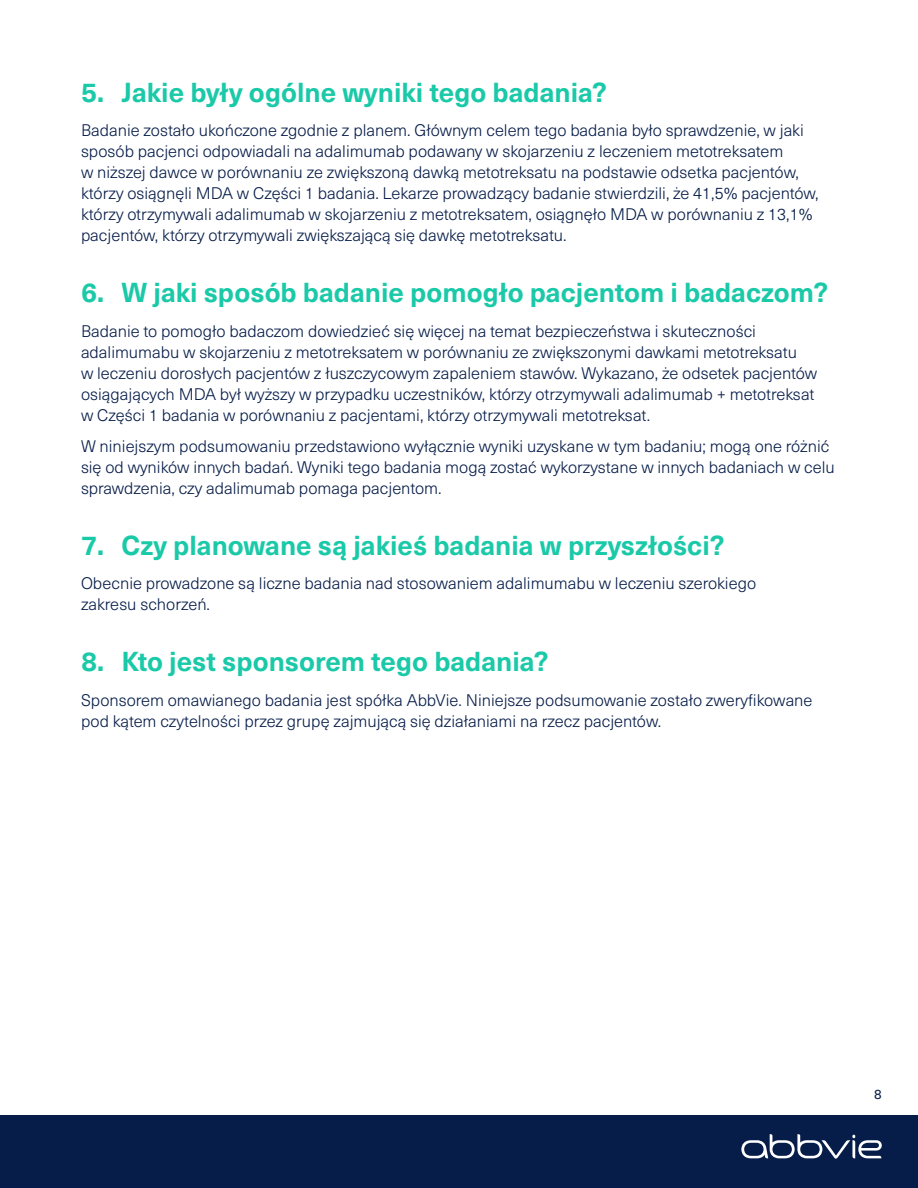
<style>
.page{position:relative;width:918px;height:1188px;background:#fff}
.page>*{position:absolute;margin:0;border:0;box-sizing:border-box;transform-origin:0 0}
.t1{font:700 27px "Neue Haas Unica Pro";color:#1ac9a8}
.t2{font:300 16.5px/21px "Neue Haas Unica Pro";color:#071d49}
.t3{font:13.5px "Neue Haas Unica Pro";color:#071d49}
</style>
<div class="page">
<div style="left:0;top:1115px;width:918px;height:73px;background:#071d49"></div>
<svg style="left:741px;top:1134px;width:141px;height:25px"></svg>
<h1 class="t1" style="left:81px;top:76px;width:527px">5. Jakie były ogólne wyniki tego badania?</h1>
<p class="t2" style="left:81px;top:120px;width:739px">Badanie zostało ukończone zgodnie z planem. Głównym celem tego badania było sprawdzenie, w jaki sposób pacjenci odpowiadali na adalimumab podawany w skojarzeniu z leczeniem metotreksatem<br>w niższej dawce w porównaniu ze zwiększoną dawką metotreksatu na podstawie odsetka pacjentów, którzy osiągnęli MDA w Części 1 badania. Lekarze prowadzący badanie stwierdzili, że 41,5% pacjentów, którzy otrzymywali adalimumab w skojarzeniu z metotreksatem, osiągnęło MDA w porównaniu z 13,1% pacjentów, którzy otrzymywali zwiększającą się dawkę metotreksatu.</p>
<h1 class="t1" style="left:81px;top:276px;width:749px">6. W jaki sposób badanie pomogło pacjentom i badaczom?</h1>
<p class="t2" style="left:81px;top:320px;width:738px">Badanie to pomogło badaczom dowiedzieć się więcej na temat bezpieczeństwa i skuteczności adalimumabu w skojarzeniu z metotreksatem w porównaniu ze zwiększonymi dawkami metotreksatu<br>w leczeniu dorosłych pacjentów z łuszczycowym zapaleniem stawów. Wykazano, że odsetek pacjentów osiągających MDA był wyższy w przypadku uczestników, którzy otrzymywali adalimumab + metotreksat w Części 1 badania w porównaniu z pacjentami, którzy otrzymywali metotreksat.</p>
<p class="t2" style="left:81px;top:436px;width:755px">W niniejszym podsumowaniu przedstawiono wyłącznie wyniki uzyskane w tym badaniu; mogą one różnić się od wyników innych badań. Wyniki tego badania mogą zostać wykorzystane w innych badaniach w celu sprawdzenia, czy adalimumab pomaga pacjentom.</p>
<h1 class="t1" style="left:81px;top:529px;width:645px">7. Czy planowane są jakieś badania w przyszłości?</h1>
<p class="t2" style="left:81px;top:573px;width:677px">Obecnie prowadzone są liczne badania nad stosowaniem adalimumabu w leczeniu szerokiego zakresu schorzeń.</p>
<h1 class="t1" style="left:81px;top:645px;width:469px">8. Kto jest sponsorem tego badania?</h1>
<p class="t2" style="left:81px;top:690px;width:733px">Sponsorem omawianego badania jest spółka AbbVie. Niniejsze podsumowanie zostało zweryfikowane pod kątem czytelności przez grupę zajmującą się działaniami na rzecz pacjentów.</p>
<p class="t3" style="left:874px;top:1086px;width:9px">8</p>
</div>
